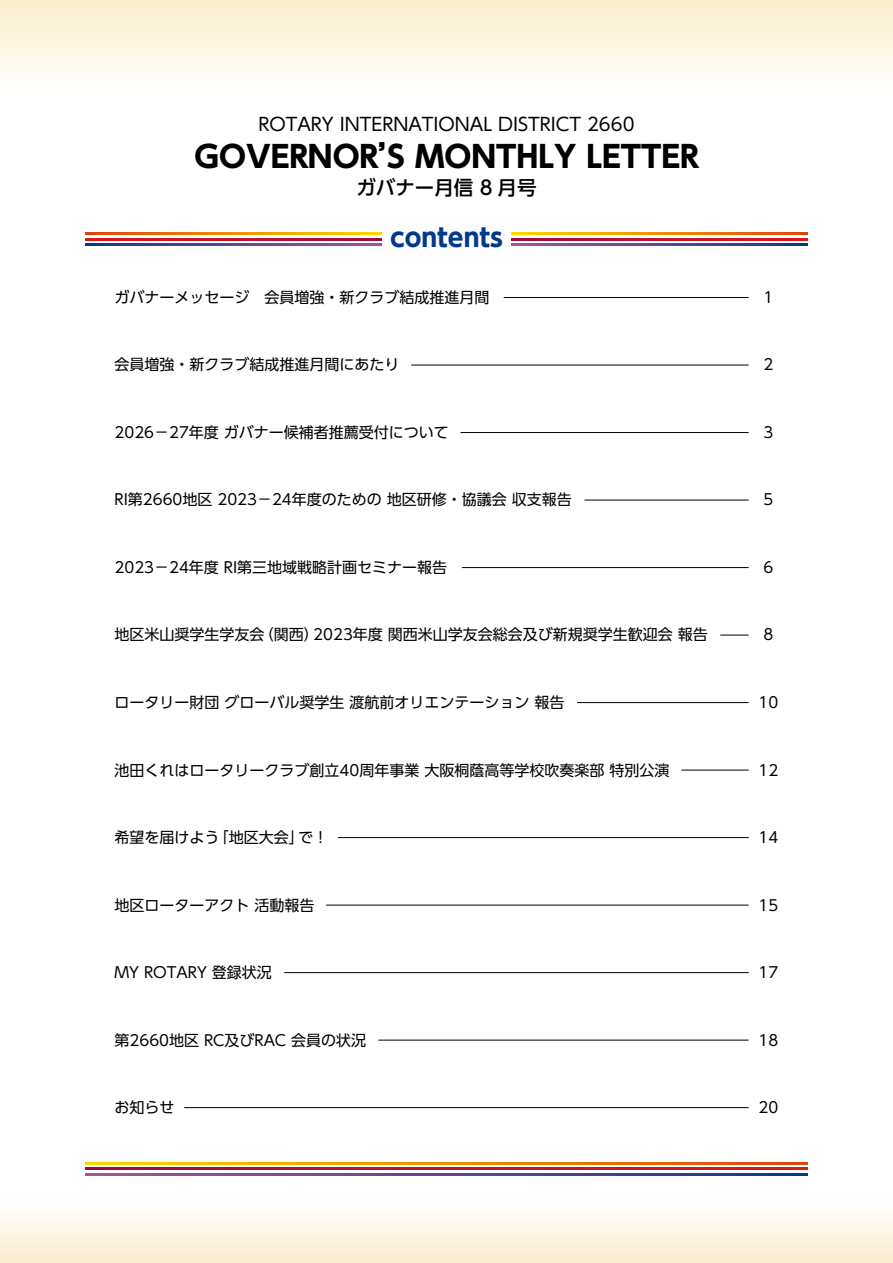
<style>
.page{position:relative;width:893px;height:1263px;background:#fff}
.page>*{position:absolute;margin:0;border:0;box-sizing:border-box;transform-origin:0 0}
.t1{font:700 30px "UD Shin Go Pro";color:#000}
.t2{font:700 25.5px "UD Shin Go Pro";color:#003a88}
.t3{font:500 19.5px "UD Shin Go Pro";color:#000}
.t4{font:18px "UD Shin Go Pro";color:#000}
.t5{font:15px "UD Shin Go Pro";color:#000}
</style>
<div class="page">
<div style="left:0;top:0;width:893px;height:94px;background:linear-gradient(to bottom,#f9edcb,#fff)"></div>
<div style="left:0;top:1199px;width:893px;height:64px;background:linear-gradient(to bottom,#fff,#faedcd)"></div>
<svg style="left:85px;top:232px;width:296px;height:3px"></svg>
<svg style="left:85px;top:238px;width:296px;height:2px"></svg>
<svg style="left:85px;top:243px;width:296px;height:3px"></svg>
<svg style="left:512px;top:232px;width:296px;height:3px"></svg>
<svg style="left:512px;top:238px;width:296px;height:2px"></svg>
<svg style="left:512px;top:243px;width:296px;height:3px"></svg>
<svg style="left:85px;top:1162px;width:723px;height:2px"></svg>
<svg style="left:85px;top:1168px;width:723px;height:2px"></svg>
<svg style="left:85px;top:1173px;width:723px;height:2px"></svg>
<hr style="left:504px;top:297px;width:245px;height:1px;background:#000">
<hr style="left:411px;top:365px;width:338px;height:1px;background:#000">
<hr style="left:460px;top:432px;width:289px;height:1px;background:#000">
<hr style="left:584px;top:500px;width:165px;height:1px;background:#000">
<hr style="left:462px;top:567px;width:287px;height:1px;background:#000">
<svg style="left:720px;top:635px;width:29px;height:1px"></svg>
<hr style="left:577px;top:702px;width:172px;height:1px;background:#000">
<hr style="left:338px;top:837px;width:411px;height:1px;background:#000">
<hr style="left:681px;top:770px;width:68px;height:1px;background:#000">
<hr style="left:326px;top:905px;width:423px;height:1px;background:#000">
<hr style="left:284px;top:972px;width:465px;height:1px;background:#000">
<hr style="left:378px;top:1040px;width:371px;height:1px;background:#000">
<hr style="left:184px;top:1107px;width:565px;height:1px;background:#000">
<p class="t4" style="left:258px;top:110px;width:378px">ROTARY INTERNATIONAL DISTRICT 2660</p>
<h1 class="t1" style="left:194px;top:132px;width:506px">GOVERNOR’S MONTHLY LETTER</h1>
<h3 class="t3" style="left:356px;top:172px;width:182px">ガバナー月信 8 月号</h3>
<h2 class="t2" style="left:390px;top:216px;width:114px">contents</h2>
<p class="t5" style="left:115px;top:285px;width:376px">ガバナーメッセージ　会員増強・新クラブ結成推進月間</p>
<p class="t5" style="left:764px;top:285px;width:11px">1</p>
<p class="t5" style="left:115px;top:353px;width:286px">会員増強・新クラブ結成推進月間にあたり</p>
<p class="t5" style="left:764px;top:353px;width:11px">2</p>
<p class="t5" style="left:115px;top:420px;width:336px">2026－27年度 ガバナー候補者推薦受付について</p>
<p class="t5" style="left:764px;top:420px;width:11px">3</p>
<p class="t5" style="left:115px;top:488px;width:459px">RI第2660地区 2023－24年度のための 地区研修・協議会 収支報告</p>
<p class="t5" style="left:764px;top:488px;width:11px">5</p>
<p class="t5" style="left:115px;top:555px;width:334px">2023－24年度 RI第三地域戦略計画セミナー報告</p>
<p class="t5" style="left:764px;top:555px;width:11px">6</p>
<p class="t5" style="left:115px;top:623px;width:595px">地区米山奨学生学友会（関西）2023年度 関西米山学友会総会及び新規奨学生歓迎会 報告</p>
<p class="t5" style="left:764px;top:623px;width:11px">8</p>
<p class="t5" style="left:115px;top:690px;width:451px">ロータリー財団 グローバル奨学生 渡航前オリエンテーション 報告</p>
<p class="t5" style="left:759px;top:690px;width:21px">10</p>
<p class="t5" style="left:115px;top:758px;width:556px">池田くれはロータリークラブ創立40周年事業 大阪桐蔭高等学校吹奏楽部 特別公演</p>
<p class="t5" style="left:759px;top:758px;width:21px">12</p>
<p class="t5" style="left:115px;top:825px;width:215px">希望を届けよう「地区大会」で！</p>
<p class="t5" style="left:759px;top:825px;width:21px">14</p>
<p class="t5" style="left:115px;top:893px;width:201px">地区ローターアクト 活動報告</p>
<p class="t5" style="left:759px;top:893px;width:21px">15</p>
<p class="t5" style="left:115px;top:960px;width:159px">MY ROTARY 登録状況</p>
<p class="t5" style="left:759px;top:960px;width:21px">17</p>
<p class="t5" style="left:115px;top:1028px;width:253px">第2660地区 RC及びRAC 会員の状況</p>
<p class="t5" style="left:759px;top:1028px;width:21px">18</p>
<p class="t5" style="left:115px;top:1095px;width:61px">お知らせ</p>
<p class="t5" style="left:759px;top:1095px;width:21px">20</p>
</div>
